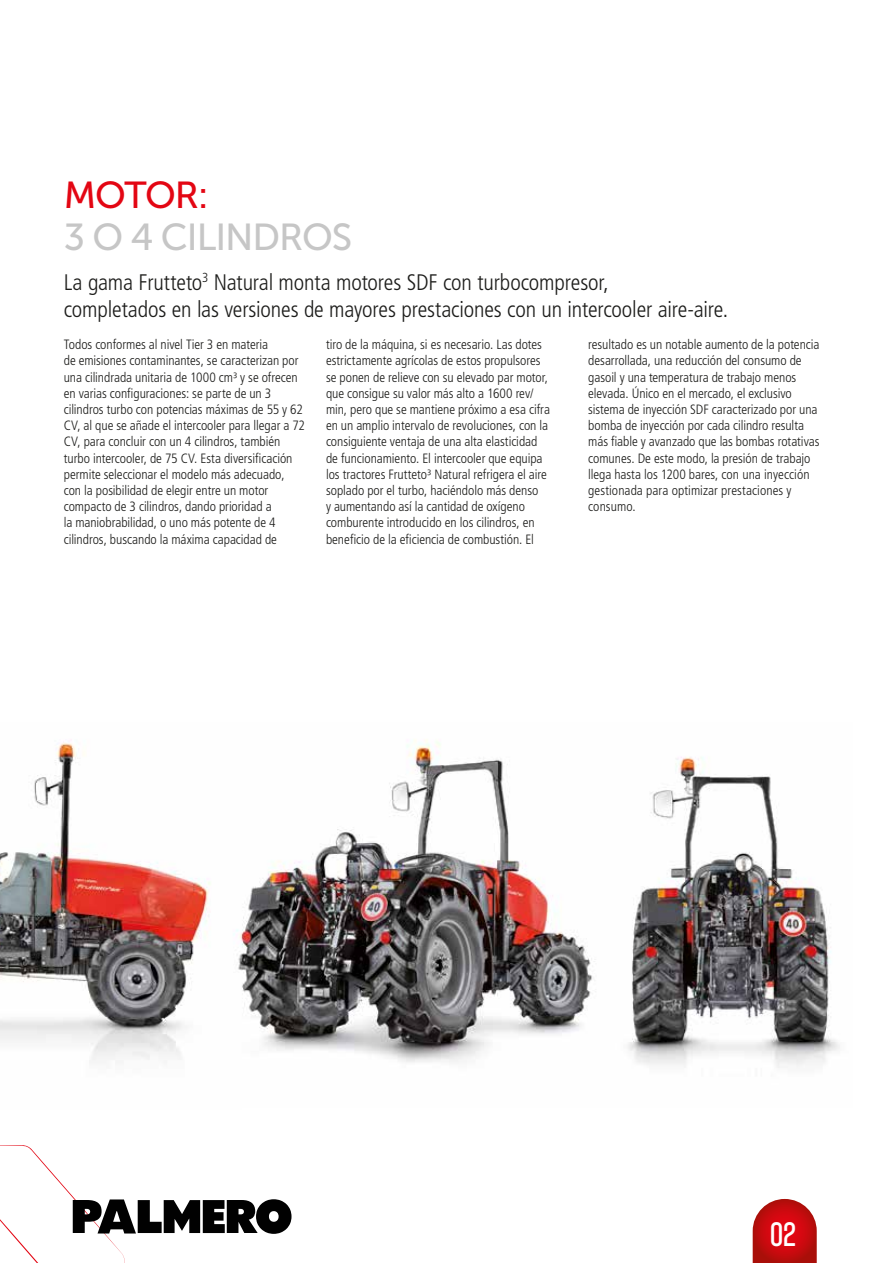
<style>
.page{position:relative;width:893px;height:1263px;background:#fff}
.page>*{position:absolute;margin:0;border:0;box-sizing:border-box;transform-origin:0 0}
.t1{font:37.5px "Museo Sans 500";letter-spacing:-.03em;color:#c6c6c6}
.t2{font:37.5px "Museo Sans 500";letter-spacing:-.035em;color:#e30613}
.t3{font:600 33.75px "Bison";color:#fff}
.t4{font:300 condensed 22.5px/27px "Frutiger LT Std";letter-spacing:-.005em;color:#1d1d1b}
.t5{font:300 condensed 13.5px/16.2px "Frutiger LT Std";letter-spacing:-.005em;color:#1d1d1b}
</style>
<div class="page">
<img style="left:0;top:740px;width:211px;height:321px">
<img style="left:233px;top:739px;width:359px;height:323px">
<img style="left:628px;top:757px;width:212px;height:311px">
<svg style="left:753px;top:1199px;width:64px;height:64px"></svg>
<svg style="left:0;top:1145px;width:291px;height:118px"></svg>
<h1 class="t2" style="left:64px;top:174px;width:146px">MOTOR:</h1>
<h1 class="t1" style="left:64px;top:216px;width:290px">3 O 4 CILINDROS</h1>
<h3 class="t4" style="left:64px;top:269px;width:666px">La gama Frutteto<sup>3</sup> Natural monta motores SDF con turbocompresor,<br>completados en las versiones de mayores prestaciones con un intercooler aire-aire.</h3>
<p class="t5" style="left:64px;top:337px;width:243px">Todos conformes al nivel Tier 3 en materia<br>de emisiones contaminantes, se caracterizan por una cilindrada unitaria de 1000 cm³ y se ofrecen en varias configuraciones: se parte de un 3 cilindros turbo con potencias máximas de 55 y 62<br>CV, al que se añade el intercooler para llegar a 72<br>CV, para concluir con un 4 cilindros, también turbo intercooler, de 75 CV. Esta diversificación permite seleccionar el modelo más adecuado, con la posibilidad de elegir entre un motor compacto de 3 cilindros, dando prioridad a<br>la maniobrabilidad, o uno más potente de 4 cilindros, buscando la máxima capacidad de</p>
<p class="t5" style="left:326px;top:337px;width:225px">tiro de la máquina, si es necesario. Las dotes estrictamente agrícolas de estos propulsores se ponen de relieve con su elevado par motor, que consigue su valor más alto a 1600 rev/ min, pero que se mantiene próximo a esa cifra en un amplio intervalo de revoluciones, con la consiguiente ventaja de una alta elasticidad de funcionamiento. El intercooler que equipa los tractores Frutteto³ Natural refrigera el aire soplado por el turbo, haciéndolo más denso<br>y aumentando así la cantidad de oxígeno comburente introducido en los cilindros, en beneficio de la eficiencia de combustión. El</p>
<p class="t5" style="left:588px;top:337px;width:233px">resultado es un notable aumento de la potencia desarrollada, una reducción del consumo de gasoil y una temperatura de trabajo menos elevada. Único en el mercado, el exclusivo sistema de inyección SDF caracterizado por una bomba de inyección por cada cilindro resulta más fiable y avanzado que las bombas rotativas comunes. De este modo, la presión de trabajo llega hasta los 1200 bares, con una inyección gestionada para optimizar prestaciones y consumo.</p>
<h2 class="t3" style="left:770px;top:1216px;width:28px">02</h2>
</div>
